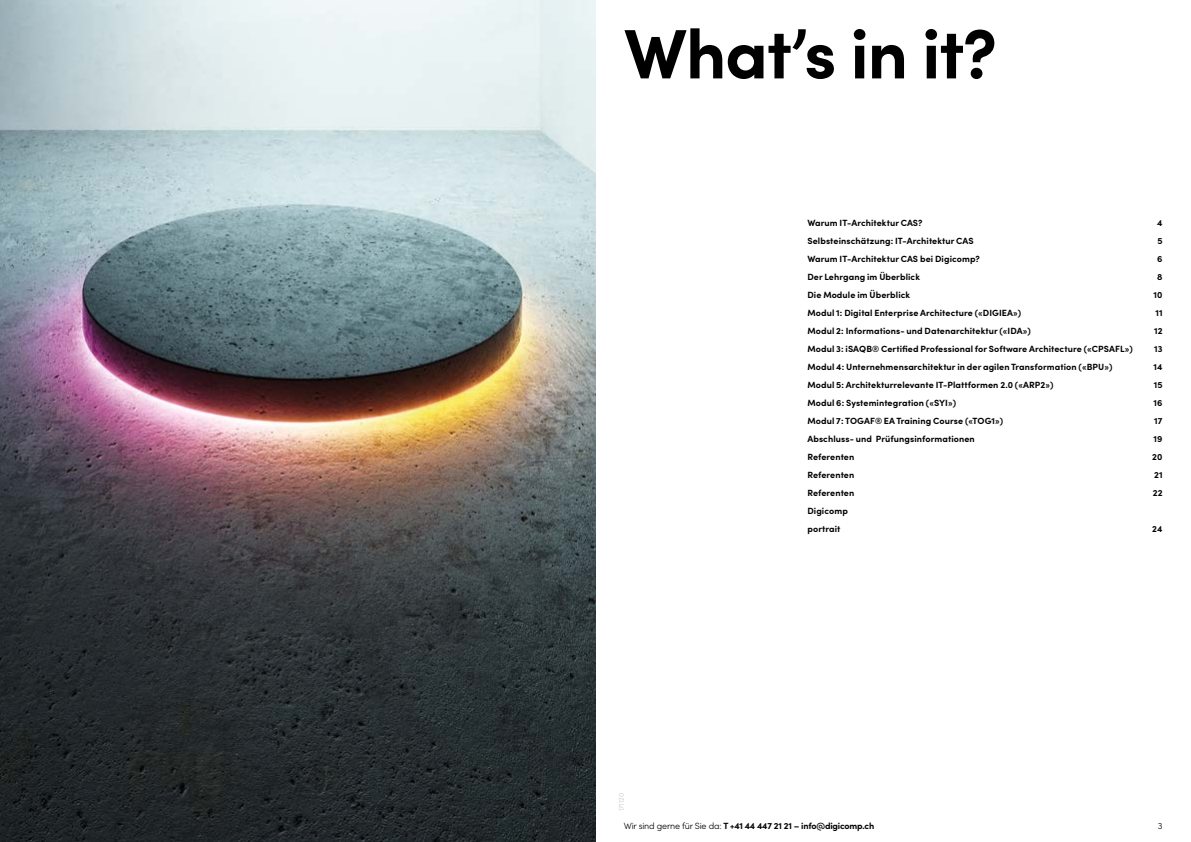
<style>
.page{position:relative;width:1191px;height:842px;background:#fff}
.page>*{position:absolute;margin:0;border:0;box-sizing:border-box;transform-origin:0 0}
.t1{font:700 70px "Sofia Pro";letter-spacing:-.02em;color:#000}
.t2{font:700 9px/18px "Sofia Pro";letter-spacing:.01em;color:#000}
.t3{font:700 9px "Sofia Pro";letter-spacing:-.02em;color:#000}
.t4{font:300 9px "Sofia Pro";color:#000}
.t5{font:300 7px "Sofia Pro";color:#c6c6c6}
.s1{font-weight:300}
</style>
<div class="page">
<img style="left:0;top:0;width:595px;height:842px">
<h1 class="t1" style="left:624px;top:0;width:374px">What’s in it?</h1>
<p class="t5" style="left:616px;top:811px;width:20px;rotate:-90deg">171120</p>
<p class="t2" style="left:807px;top:213px;width:117px">Warum IT-Architektur CAS?</p>
<p class="t2" style="left:1157px;top:213px;width:7px">4</p>
<p class="t2" style="left:807px;top:231px;width:168px">Selbsteinschätzung: IT-Architektur CAS</p>
<p class="t2" style="left:1157px;top:231px;width:7px">5</p>
<p class="t2" style="left:807px;top:249px;width:174px">Warum IT-Architektur CAS bei Digicomp?</p>
<p class="t2" style="left:1157px;top:249px;width:7px">6</p>
<p class="t2" style="left:807px;top:267px;width:114px">Der Lehrgang im Überblick</p>
<p class="t2" style="left:1157px;top:267px;width:7px">8</p>
<p class="t2" style="left:807px;top:285px;width:104px">Die Module im Überblick</p>
<p class="t2" style="left:1153px;top:285px;width:10px">10</p>
<p class="t2" style="left:807px;top:303px;width:215px">Modul 1: Digital Enterprise Architecture («DIGIEA»)</p>
<p class="t2" style="left:1155px;top:303px;width:9px">11</p>
<p class="t2" style="left:807px;top:321px;width:225px">Modul 2: Informations- und Datenarchitektur («IDA»)</p>
<p class="t2" style="left:1154px;top:321px;width:10px">12</p>
<p class="t2" style="left:807px;top:339px;width:327px">Modul 3: iSAQB® Certified Professional for Software Architecture («CPSAFL»)</p>
<p class="t2" style="left:1154px;top:339px;width:10px">13</p>
<p class="t2" style="left:807px;top:357px;width:306px">Modul 4: Unternehmensarchitektur in der agilen Transformation («BPU»)</p>
<p class="t2" style="left:1153px;top:357px;width:11px">14</p>
<p class="t2" style="left:807px;top:375px;width:247px">Modul 5: Architekturrelevante IT-Plattformen 2.0 («ARP2»)</p>
<p class="t2" style="left:1153px;top:375px;width:10px">15</p>
<p class="t2" style="left:807px;top:393px;width:150px">Modul 6: Systemintegration («SYI»)</p>
<p class="t2" style="left:1153px;top:393px;width:10px">16</p>
<p class="t2" style="left:807px;top:411px;width:197px">Modul 7: TOGAF® EA Training Course («TOG1»)</p>
<p class="t2" style="left:1154px;top:411px;width:10px">17</p>
<p class="t2" style="left:807px;top:429px;width:169px">Abschluss- und Prüfungsinformationen</p>
<p class="t2" style="left:1153px;top:429px;width:10px">19</p>
<p class="t2" style="left:807px;top:447px;width:48px">Referenten</p>
<p class="t2" style="left:1152px;top:447px;width:12px">20</p>
<p class="t2" style="left:807px;top:465px;width:48px">Referenten</p>
<p class="t2" style="left:1154px;top:465px;width:10px">21</p>
<p class="t2" style="left:807px;top:483px;width:48px">Referenten</p>
<p class="t2" style="left:1152px;top:483px;width:11px">22</p>
<p class="t2" style="left:807px;top:501px;width:42px">Digicomp portrait</p>
<p class="t2" style="left:1152px;top:519px;width:12px">24</p>
<p class="t3" style="left:624px;top:819px;width:252px"><span class="s1">Wir sind gerne für Sie da:</span> T +41 44 447 21 21 – info@digicomp.ch</p>
<p class="t4" style="left:1157px;top:820px;width:6px">3</p>
</div>
